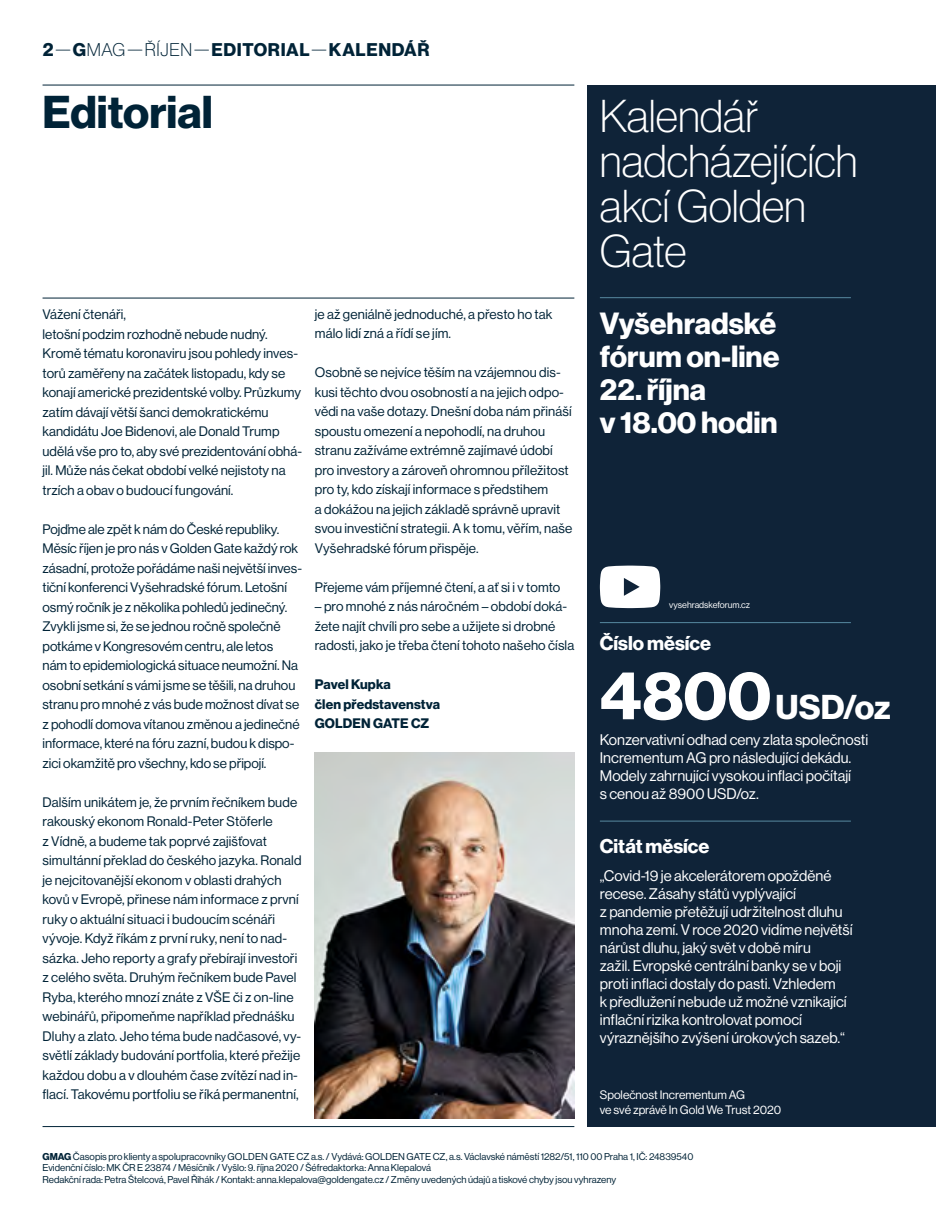
<style>
.page{position:relative;width:936px;height:1212px;background:#fff}
.page>*{position:absolute;margin:0;border:0;box-sizing:border-box;transform-origin:0 0}
.t1{font:67.5px "N Haas Grotesk DS Pro 75 Bd";color:#fff}
.t2{font:45px/45px "N Haas Grotesk DS Pro 35 X Lt";color:#fff}
.t3{font:45px "N Haas Grotesk DS Pro 75 Bd";color:#002337}
.t4{font:33.75px "N Haas Grotesk DS Pro 75 Bd";color:#fff}
.t5{font:30px/33px "N Haas Grotesk DS Pro 75 Bd";color:#fff}
.t6{font:19.5px "N Haas Grotesk DS Pro 75 Bd";color:#fff}
.t7{font:18px "N Haas Grotesk DS Pro 75 Bd";letter-spacing:.035em;color:#002337}
.t8{font:15px/18px "N Haas Grotesk DS Pro 55 Rg";color:#fff}
.t9{font:13.5px/19.5px "N Haas Grotesk DS Pro 55 Rg";letter-spacing:.005em;color:#002337}
.t10{font:13.5px/19.5px "N Haas Grotesk DS Pro 75 Bd";letter-spacing:.01em;color:#002337}
.t11{font:12px/15px "N Haas Grotesk DS Pro 55 Rg";color:#fff}
.t12{font:9.75px/11.2px "N Haas Grotesk DS Pro 55 Rg";color:#002337}
.t13{font:9px "N Haas Grotesk DS Pro 55 Rg";color:#fff}
.s1{font-family:"N Haas Grotesk DS Pro 35 X Lt"}
.s2{font-family:"N Haas Grotesk DS Pro 75 Bd"}
</style>
<div class="page">
<div style="left:587px;top:85px;width:348px;height:1042px;background:#0f2338"></div>
<hr style="left:43px;top:85px;width:531px;height:1px;background:#002337">
<hr style="left:600px;top:297px;width:250px;height:1px;background:#5789a0">
<hr style="left:43px;top:298px;width:531px;height:1px;background:#002337">
<hr style="left:600px;top:622px;width:250px;height:1px;background:#5789a0">
<hr style="left:600px;top:821px;width:250px;height:1px;background:#5789a0">
<hr style="left:43px;top:1126px;width:531px;height:1px;background:#002337">
<img style="left:315px;top:753px;width:259px;height:365px">
<svg style="left:600px;top:566px;width:60px;height:42px;background:#e6e8ea"></svg>
<h3 class="t7" style="left:43px;top:40px;width:388px">2<span class="s1">—</span>G<span class="s1">MAG—ŘÍJEN—</span>EDITORIAL<span class="s1">—</span>KALENDÁŘ</h3>
<h2 class="t3" style="left:43px;top:86px;width:172px">Editorial</h2>
<h2 class="t2" style="left:600px;top:94px;width:259px">Kalendář nadcházejících akcí Golden<br>Gate</h2>
<p class="t9" style="left:43px;top:305px;width:261px">Vážení čtenáři,<br>letošní podzim rozhodně nebude nudný.<br>Kromě tématu koronaviru jsou pohledy inves&shy;torů zaměřeny na začátek listopadu, kdy se konají americké prezidentské volby. Průzkumy zatím dávají větší šanci demokratickému kandidátu Joe Bidenovi, ale Donald Trump udělá vše pro to, aby své prezidentování obhá&shy;jil. Může nás čekat období velké nejistoty na trzích a obav o budoucí fungování.</p>
<p class="t9" style="left:43px;top:519px;width:261px">Pojďme ale zpět k nám do České republiky.<br>Měsíc říjen je pro nás v Golden Gate každý rok zásadní, protože pořádáme naši největší inves&shy;tiční konferenci Vyšehradské fórum. Letošní osmý ročník je z několika pohledů jedinečný.<br>Zvykli jsme si, že se jednou ročně společně potkáme v Kongresovém centru, ale letos<br>nám to epidemiologická situace neumožní. Na osobní setkání s vámi jsme se těšili, na druhou stranu pro mnohé z vás bude možnost dívat se z pohodlí domova vítanou změnou a jedinečné informace, které na fóru zazní, budou k dispo&shy;zici okamžitě pro všechny, kdo se připojí.</p>
<p class="t9" style="left:43px;top:792px;width:260px">Dalším unikátem je, že prvním řečníkem bude rakouský ekonom Ronald-Peter Stöferle<br>z Vídně, a budeme tak poprvé zajišťovat simultánní překlad do českého jazyka. Ronald je nejcitovanější ekonom v oblasti drahých kovů v Evropě, přinese nám informace z první ruky o aktuální situaci i budoucím scénáři vývoje. Když říkám z první ruky, není to nad&shy;sázka. Jeho reporty a grafy přebírají investoři z celého světa. Druhým řečníkem bude Pavel Ryba, kterého mnozí znáte z VŠE či z on-line webinářů, připomeňme například přednášku Dluhy a zlato. Jeho téma bude nadčasové, vy&shy;světlí základy budování portfolia, které přežije každou dobu a v dlouhém čase zvítězí nad in&shy;flací. Takovému portfoliu se říká permanentní,</p>
<p class="t9" style="left:315px;top:304px;width:239px">je až geniálně jednoduché, a přesto ho tak málo lidí zná a řídí se jím.</p>
<p class="t9" style="left:315px;top:363px;width:259px">Osobně se nejvíce těším na vzájemnou dis&shy;kusi těchto dvou osobností a na jejich odpo&shy;vědi na vaše dotazy. Dnešní doba nám přináší spoustu omezení a nepohodlí, na druhou stranu zažíváme extrémně zajímavé údobí pro investory a zároveň ohromnou příležitost pro ty, kdo získají informace s předstihem<br>a dokážou na jejich základě správně upravit svou investiční strategii. A k tomu, věřím, naše Vyšehradské fórum přispěje.</p>
<p class="t9" style="left:315px;top:577px;width:247px">Přejeme vám příjemné čtení, a ať si i v tomto</p>
<p class="t9" style="left:315px;top:597px;width:261px">– pro mnohé z nás náročném – období doká&shy;žete najít chvíli pro sebe a užijete si drobné radosti, jako je třeba čtení tohoto našeho čísla</p>
<p class="t10" style="left:315px;top:675px;width:127px">Pavel Kupka<br>člen představenstva<br>GOLDEN GATE CZ</p>
<h3 class="t5" style="left:600px;top:307px;width:181px">Vyšehradské fórum on-line</h3>
<h3 class="t5" style="left:600px;top:373px;width:179px">22. října<br>v 18.00 hodin</h3>
<p class="t13" style="left:669px;top:600px;width:82px">vysehradskeforum.cz</p>
<h3 class="t6" style="left:600px;top:632px;width:113px">Číslo měsíce</h3>
<h1 class="t1" style="left:600px;top:656px;width:173px">4800</h1>
<h3 class="t4" style="left:775px;top:688px;width:117px">USD/oz</h3>
<p class="t8" style="left:600px;top:731px;width:270px">Konzervativní odhad ceny zlata společnosti Incrementum AG pro následující dekádu.<br>Modely zahrnující vysokou inflaci počítají<br>s cenou až 8900 USD/oz.</p>
<h3 class="t6" style="left:600px;top:835px;width:111px">Citát měsíce</h3>
<p class="t8" style="left:600px;top:867px;width:254px">„Covid-19 je akcelerátorem opožděné recese. Zásahy států vyplývající<br>z pandemie přetěžují udržitelnost dluhu mnoha zemí. V roce 2020 vidíme největší nárůst dluhu, jaký svět v době míru<br>zažil. Evropské centrální banky se v boji proti inflaci dostaly do pasti. Vzhledem<br>k předlužení nebude už možné vznikající inflační rizika kontrolovat pomocí výraznějšího zvýšení úrokových sazeb.“</p>
<p class="t11" style="left:600px;top:1087px;width:183px">Společnost Incrementum AG<br>ve své zprávě In Gold We Trust 2020</p>
<p class="t12" style="left:43px;top:1151px;width:652px"><span class="s2">GMAG</span> Časopis pro klienty a spolupracovníky GOLDEN GATE CZ a.s. / Vydává: GOLDEN GATE CZ, a.s. Václavské náměstí 1282/51, 110 00 Praha 1, IČ: 24839540<br>Evidenční číslo: MK ČR E 23874 / Měsíčník / Vyšlo: 9. října 2020 / Šéfredaktorka: Anna Klepalová<br>Redakční rada: Petra Štelcová, Pavel Řihák / Kontakt: anna.klepalova@goldengate.cz / Změny uvedených údajů a tiskové chyby jsou vyhrazeny</p>
</div>
